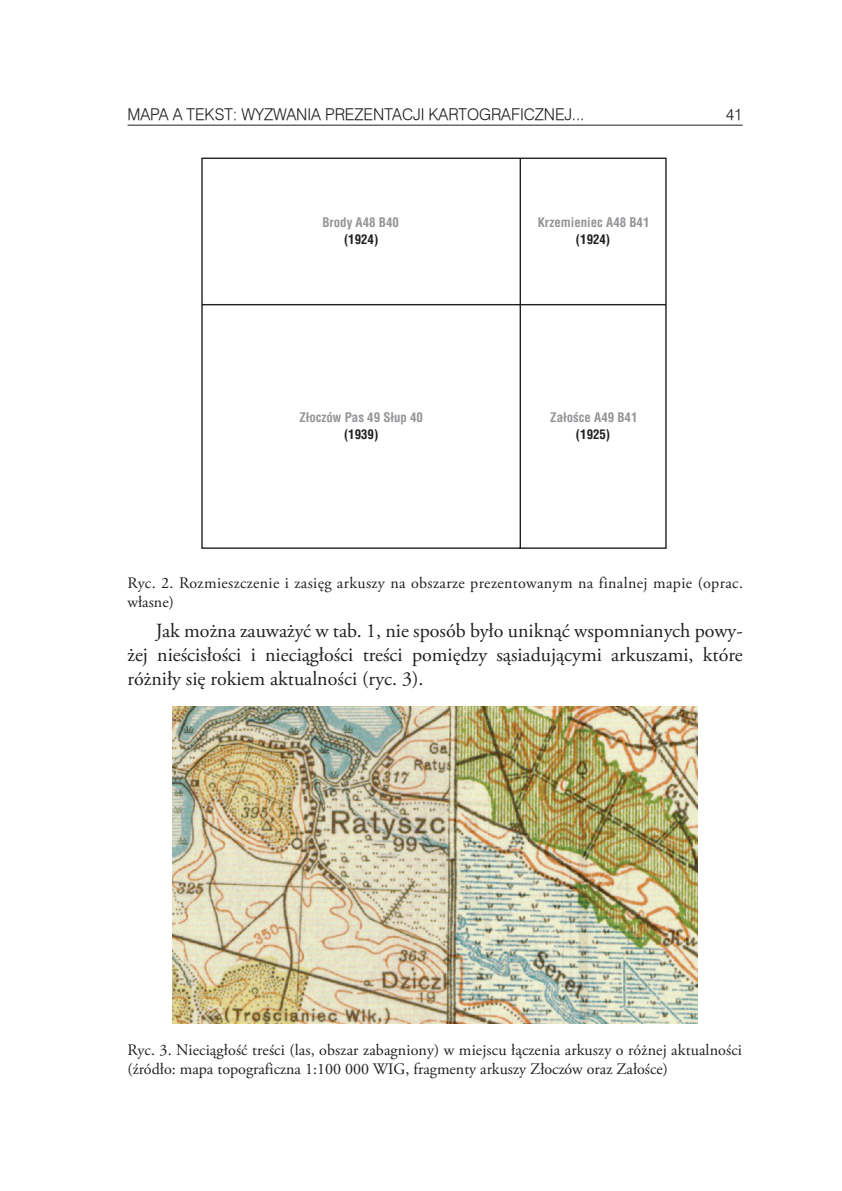
<style>
.page{position:relative;width:842px;height:1191px;background:#fff}
.page>*{position:absolute;margin:0;border:0;box-sizing:border-box;transform-origin:0 0}
.t1{font:20px/24px "Adobe Garamond Pro";color:#231f20;text-align:justify}
.t2{font:16px/19.2px "Adobe Garamond Pro";letter-spacing:.01em;color:#231f20}
.t3{font:16px "Swiss 721 Lt AT";letter-spacing:-.005em;color:#231f20}
.t4{font:700 13px "Switzerland Condensed";color:#939598}
.t5{font:700 13px "Switzerland Condensed";color:#231f20}
</style>
<div class="page">
<hr style="left:128px;top:125px;width:615px;height:1px;background:#231f20">
<svg style="left:201px;top:157px;width:466px;height:392px"></svg>
<img style="left:172px;top:706px;width:526px;height:317px">
<p class="t3" style="left:128px;top:105px;width:458px">MAPA A TEKST: WYZWAN IA PR EZENTACJI KARTOGRAFICZN EJ...</p>
<p class="t3" style="left:726px;top:105px;width:19px">41</p>
<p class="t4" style="left:322px;top:217px;width:78px">Brody A48 B40</p>
<p class="t5" style="left:344px;top:233px;width:36px">(1924)</p>
<p class="t4" style="left:299px;top:411px;width:125px">Złoczów Pas 49 Słup 40</p>
<p class="t5" style="left:344px;top:428px;width:36px">(1939)</p>
<p class="t4" style="left:538px;top:217px;width:113px">Krzemieniec A48 B41</p>
<p class="t5" style="left:576px;top:233px;width:36px">(1924)</p>
<p class="t4" style="left:550px;top:411px;width:89px">Załośce A49 B41</p>
<p class="t5" style="left:576px;top:428px;width:36px">(1925)</p>
<p class="t2" style="left:128px;top:573px;width:617px">Ryc. 2. Rozmieszczenie i zasięg arkuszy na obszarze prezentowanym na finalnej mapie (oprac. własne)</p>
<p class="t1" style="left:128px;top:619px;width:617px;text-indent:28px">Jak można zauważyć w tab. 1, nie sposób było uniknąć wspomnianych powy&shy;żej nieścisłości i nieciągłości treści pomiędzy sąsiadującymi arkuszami, które różniły się rokiem aktualności (ryc. 3).</p>
<p class="t2" style="left:128px;top:1040px;width:616px">Ryc. 3. Nieciągłość treści (las, obszar zabagniony) w miejscu łączenia arkuszy o różnej aktualności (źródło: mapa topograficzna 1:100 000 WIG, fragmenty arkuszy Złoczów oraz Załośce)</p>
</div>
